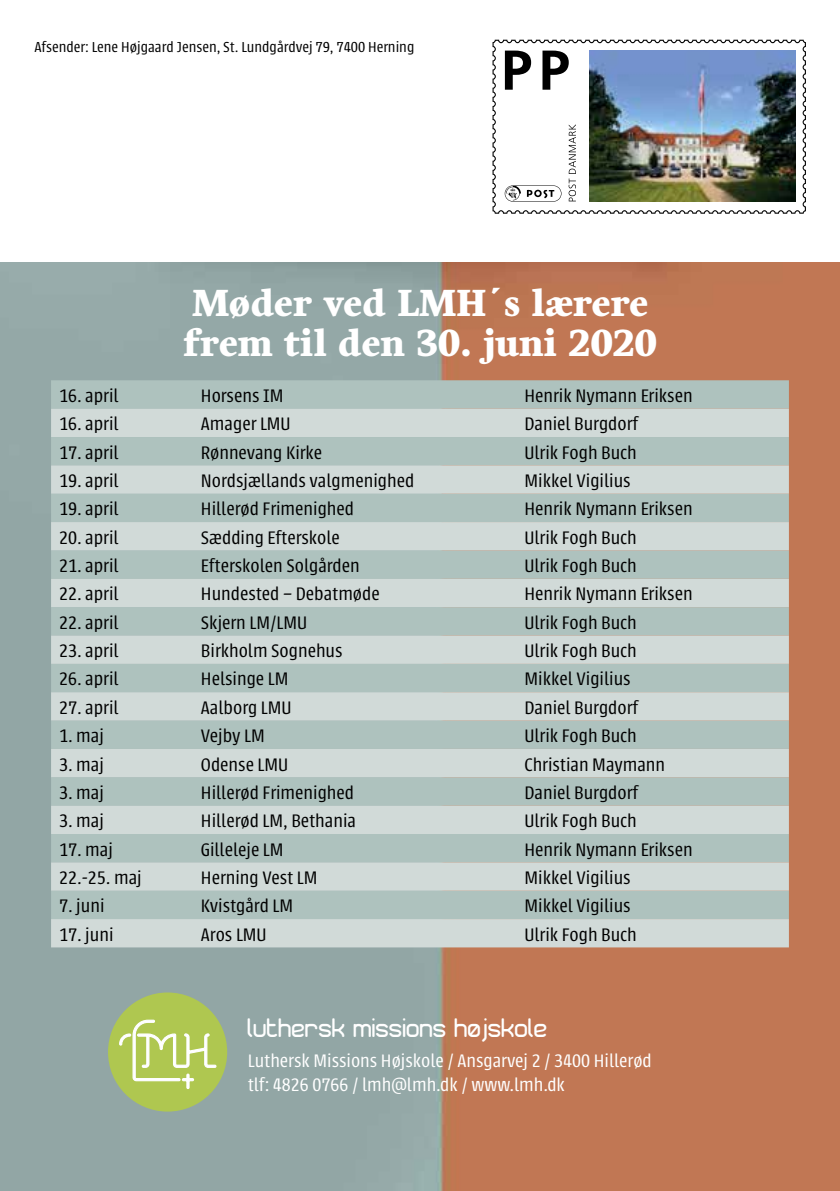
<style>
.page{position:relative;width:840px;height:1191px;background:#fff}
.page>*{position:absolute;margin:0;border:0;box-sizing:border-box;transform-origin:0 0}
.t1{font:900 38px/40px "Harfang";color:#fff}
.t2{font:500 30px "LMH";color:#fff}
.t3{font:300 20px "Urbana";color:#000}
.t4{font:300 20px/24px "Urbana";color:#fff}
.t5{font:300 16px "Urbana";color:#000}
</style>
<div class="page">
<img style="left:0;top:263px;width:839px;height:928px">
<svg style="left:492px;top:40px;width:313px;height:174px"></svg>
<svg style="left:504px;top:51px;width:27px;height:39px"></svg>
<svg style="left:542px;top:51px;width:26px;height:39px"></svg>
<svg style="left:568px;top:124px;width:7px;height:77px"></svg>
<img style="left:589px;top:50px;width:206px;height:151px">
<svg style="left:108px;top:992px;width:119px;height:119px;background:#afc471"></svg>
<div style="left:51px;top:380px;width:737px;height:28px;background:#aec2be"></div>
<svg style="left:51px;top:408px;width:737px;height:539px;background:#c0cecb"></svg>
<p class="t5" style="left:34px;top:38px;width:381px">Afsender: Lene Højgaard Jensen, St. Lundgårdvej 79, 7400 Herning</p>
<h1 class="t1" style="left:183px;top:283px;width:475px">Møder ved LMH´s lærere frem til den 30. juni 2020</h1>
<p class="t3" style="left:59px;top:385px;width:61px">16. april</p>
<p class="t3" style="left:201px;top:385px;width:84px">Horsens IM</p>
<p class="t3" style="left:524px;top:385px;width:170px">Henrik Nymann Eriksen</p>
<p class="t3" style="left:59px;top:413px;width:61px">16. april</p>
<p class="t3" style="left:201px;top:413px;width:91px">Amager LMU</p>
<p class="t3" style="left:524px;top:413px;width:115px">Daniel Burgdorf</p>
<p class="t3" style="left:59px;top:441px;width:61px">17. april</p>
<p class="t3" style="left:201px;top:441px;width:123px">Rønnevang Kirke</p>
<p class="t3" style="left:524px;top:441px;width:114px">Ulrik Fogh Buch</p>
<p class="t3" style="left:59px;top:470px;width:61px">19. april</p>
<p class="t3" style="left:201px;top:470px;width:215px">Nordsjællands valgmenighed</p>
<p class="t3" style="left:524px;top:470px;width:108px">Mikkel Vigilius</p>
<p class="t3" style="left:59px;top:498px;width:61px">19. april</p>
<p class="t3" style="left:201px;top:498px;width:154px">Hillerød Frimenighed</p>
<p class="t3" style="left:524px;top:498px;width:170px">Henrik Nymann Eriksen</p>
<p class="t3" style="left:59px;top:526px;width:61px">20. april</p>
<p class="t3" style="left:201px;top:526px;width:140px">Sædding Efterskole</p>
<p class="t3" style="left:524px;top:526px;width:114px">Ulrik Fogh Buch</p>
<p class="t3" style="left:59px;top:555px;width:61px">21. april</p>
<p class="t3" style="left:201px;top:555px;width:160px">Efterskolen Solgården</p>
<p class="t3" style="left:524px;top:555px;width:114px">Ulrik Fogh Buch</p>
<p class="t3" style="left:59px;top:583px;width:61px">22. april</p>
<p class="t3" style="left:201px;top:583px;width:180px">Hundested – Debatmøde</p>
<p class="t3" style="left:524px;top:583px;width:170px">Henrik Nymann Eriksen</p>
<p class="t3" style="left:59px;top:611px;width:61px">22. april</p>
<p class="t3" style="left:201px;top:611px;width:108px">Skjern LM/LMU</p>
<p class="t3" style="left:524px;top:611px;width:114px">Ulrik Fogh Buch</p>
<p class="t3" style="left:59px;top:640px;width:61px">23. april</p>
<p class="t3" style="left:201px;top:640px;width:143px">Birkholm Sognehus</p>
<p class="t3" style="left:524px;top:640px;width:114px">Ulrik Fogh Buch</p>
<p class="t3" style="left:59px;top:668px;width:61px">26. april</p>
<p class="t3" style="left:201px;top:668px;width:89px">Helsinge LM</p>
<p class="t3" style="left:524px;top:668px;width:108px">Mikkel Vigilius</p>
<p class="t3" style="left:59px;top:697px;width:61px">27. april</p>
<p class="t3" style="left:201px;top:697px;width:92px">Aalborg LMU</p>
<p class="t3" style="left:524px;top:697px;width:115px">Daniel Burgdorf</p>
<p class="t3" style="left:59px;top:725px;width:46px">1. maj</p>
<p class="t3" style="left:201px;top:725px;width:65px">Vejby LM</p>
<p class="t3" style="left:524px;top:725px;width:114px">Ulrik Fogh Buch</p>
<p class="t3" style="left:59px;top:753px;width:46px">3. maj</p>
<p class="t3" style="left:201px;top:753px;width:89px">Odense LMU</p>
<p class="t3" style="left:524px;top:753px;width:142px">Christian Maymann</p>
<p class="t3" style="left:59px;top:782px;width:46px">3. maj</p>
<p class="t3" style="left:201px;top:782px;width:154px">Hillerød Frimenighed</p>
<p class="t3" style="left:524px;top:782px;width:115px">Daniel Burgdorf</p>
<p class="t3" style="left:59px;top:810px;width:46px">3. maj</p>
<p class="t3" style="left:201px;top:810px;width:156px">Hillerød LM, Bethania</p>
<p class="t3" style="left:524px;top:810px;width:114px">Ulrik Fogh Buch</p>
<p class="t3" style="left:59px;top:838px;width:55px">17. maj</p>
<p class="t3" style="left:201px;top:838px;width:84px">Gilleleje LM</p>
<p class="t3" style="left:524px;top:838px;width:170px">Henrik Nymann Eriksen</p>
<p class="t3" style="left:59px;top:867px;width:84px">22.-25. maj</p>
<p class="t3" style="left:201px;top:867px;width:118px">Herning Vest LM</p>
<p class="t3" style="left:524px;top:867px;width:108px">Mikkel Vigilius</p>
<p class="t3" style="left:59px;top:895px;width:47px">7. juni</p>
<p class="t3" style="left:201px;top:895px;width:94px">Kvistgård LM</p>
<p class="t3" style="left:524px;top:895px;width:108px">Mikkel Vigilius</p>
<p class="t3" style="left:59px;top:923px;width:56px">17. juni</p>
<p class="t3" style="left:201px;top:923px;width:67px">Aros LMU</p>
<p class="t3" style="left:524px;top:923px;width:114px">Ulrik Fogh Buch</p>
<h2 class="t2" style="left:248px;top:1012px;width:301px">luthersk missions højskole</h2>
<p class="t4" style="left:248px;top:1049px;width:405px">Luthersk Missions Højskole / Ansgarvej 2 / 3400 Hillerød tlf: 4826 0766 / lmh@lmh.dk / www.lmh.dk</p>
</div>
